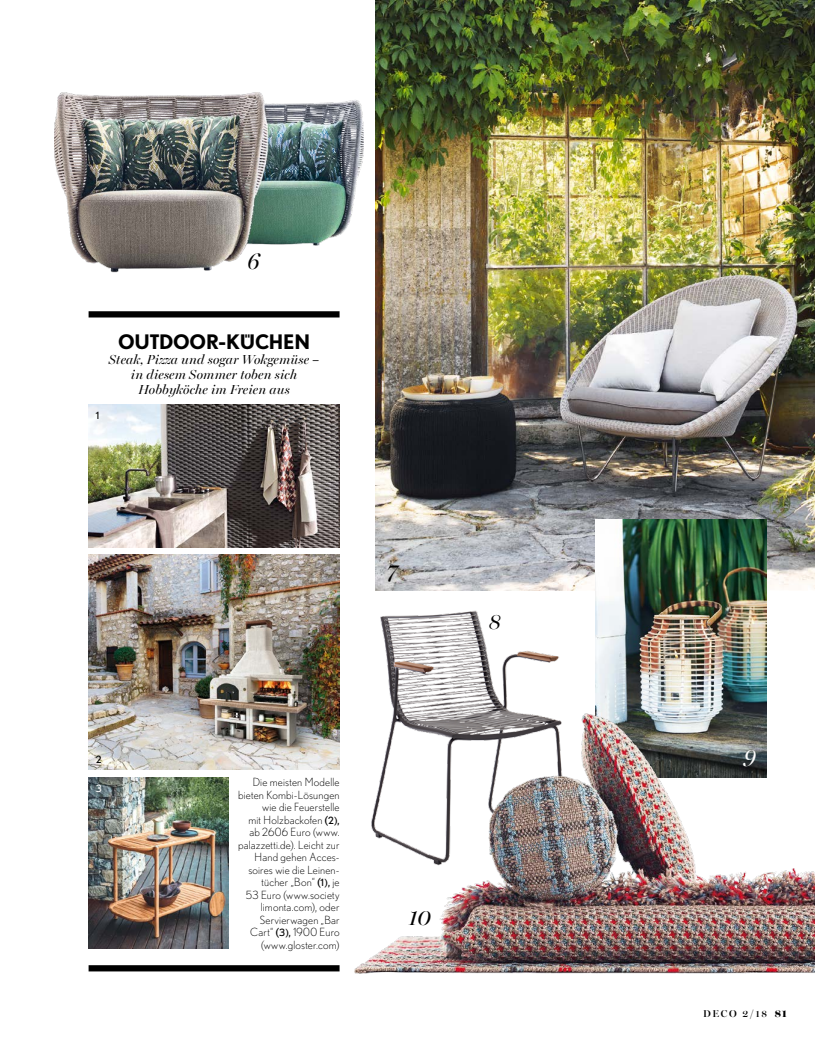
<style>
.page{position:relative;width:815px;height:1053px;background:#fff}
.page>*{position:absolute;margin:0;border:0;box-sizing:border-box;transform-origin:0 0}
.t1{font:italic 22.5px "Miller Banner";color:#000}
.t2{font:italic 22.5px "Miller Banner";color:#fff}
.t3{font:700 20px "Nobel";letter-spacing:-.01em;color:#000}
.t4{font:italic 13.12px/15px "Miller Banner";letter-spacing:.015em;color:#000;text-align:center}
.t5{font:300 11.25px/12.5px "Nobel";letter-spacing:.015em;color:#000;text-align:right}
.t6{font:600 10px "Miller Banner";letter-spacing:.17em;color:#000}
.t7{font:10px "Nobel";color:#000}
.t8{font:10px "Nobel";color:#fff}
.s1{font-weight:400}
.s2{font-weight:400;font-size:10px}
.s3{font-weight:900;font-size:10.62px}
</style>
<div class="page">
<img style="left:321px;top:546px;width:254px;height:224px">
<img style="left:376px;top:0;width:439px;height:590px">
<img style="left:595px;top:519px;width:172px;height:170px">
<img style="left:54px;top:92px;width:310px;height:181px">
<img style="left:333px;top:689px;width:482px;height:285px">
<img style="left:89px;top:554px;width:251px;height:215px">
<img style="left:89px;top:404px;width:251px;height:143px">
<img style="left:89px;top:777px;width:140px;height:171px">
<div style="left:89px;top:311px;width:251px;height:6px;background:#000"></div>
<div style="left:89px;top:965px;width:251px;height:6px;background:#000"></div>
<h1 class="t1" style="left:247px;top:248px;width:14px">6</h1>
<p class="t7" style="left:96px;top:409px;width:5px">1</p>
<h2 class="t3" style="left:118px;top:329px;width:194px">OUTDOOR-KÜCHEN</h2>
<p class="t4" style="left:109px;top:351px;width:212px">Steak, Pizza und sogar Wokgemüse – in diesem Sommer toben sich<br>Hobbyköche im Freien aus</p>
<h1 class="t1" style="left:386px;top:558px;width:13px">7</h1>
<p class="t7" style="left:96px;top:753px;width:7px">2</p>
<p class="t8" style="left:96px;top:782px;width:7px">3</p>
<p class="t5" style="left:238px;top:775px;width:104px">Die meisten Modelle bieten Kombi-Lösungen wie die Feuerstelle<br>mit Holzbackofen <span class="s1">(</span><span class="s2">2), </span>ab 2606 Euro (www. palazzetti.de). Leicht zur<br>Hand gehen Acces&shy;soires wie die Leinen&shy;tücher „Bon“ <span class="s1">(</span><span class="s2">1),</span> je<br>53 Euro (www.society limonta.com), oder<br>Servierwagen „Bar<br>Cart“ <span class="s1">(</span><span class="s2">3),</span> 1900 Euro (www.gloster.com)</p>
<h1 class="t1" style="left:409px;top:904px;width:24px">10</h1>
<h1 class="t1" style="left:489px;top:607px;width:14px">8</h1>
<h1 class="t2" style="left:744px;top:743px;width:14px">9</h1>
<p class="t6" style="left:703px;top:1007px;width:85px">DECO 2/18 <span class="s3">81</span></p>
</div>
